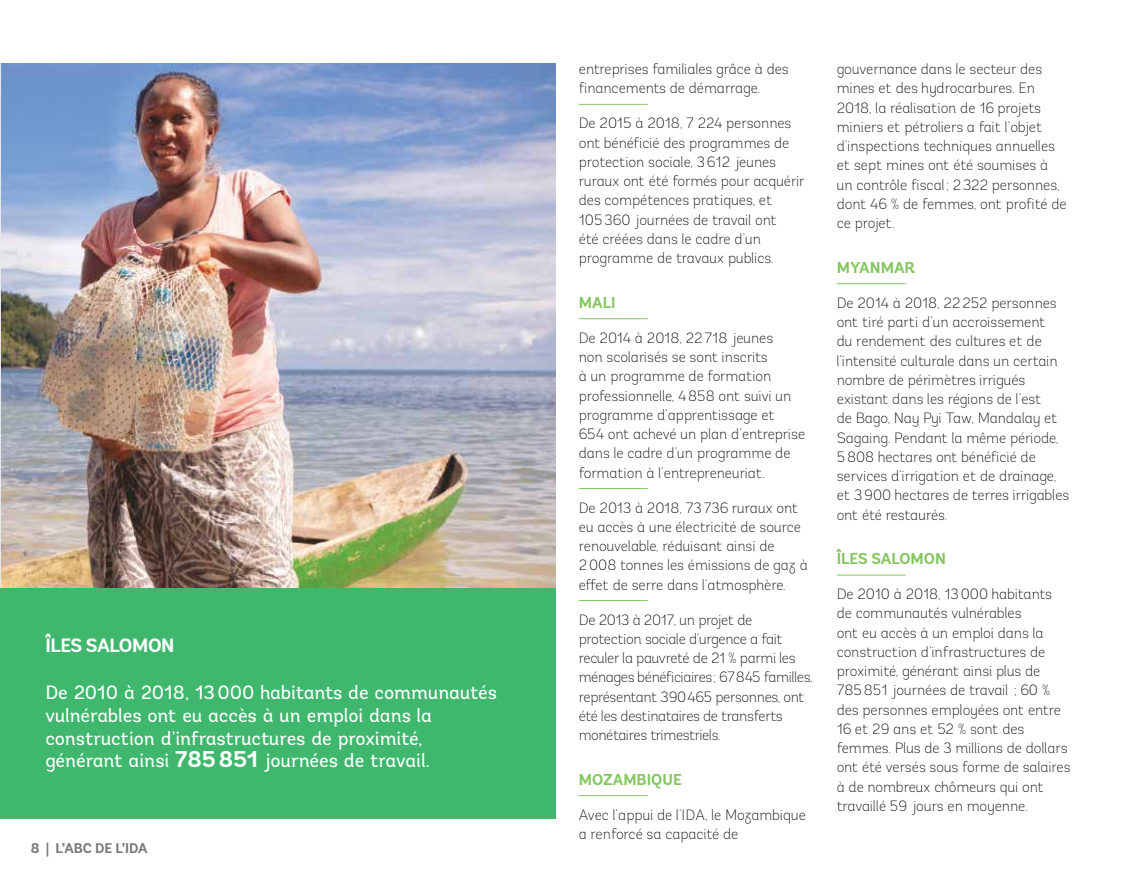
<style>
.page{position:relative;width:1134px;height:882px;background:#fff}
.page>*{position:absolute;margin:0;border:0;box-sizing:border-box;transform-origin:0 0}
.t1{font:19.25px/22.8px "Andes";letter-spacing:-.01em;color:#fff}
.t2{font:700 19.25px "Andes";letter-spacing:-.02em;color:#fff}
.t3{font:700 15.75px "Andes";color:#84c661}
.t4{font:200 14.88px/19.2px "Andes";letter-spacing:-.005em;color:#000}
.t5{font:200 14.88px/19.2px "Andes";letter-spacing:-.02em;color:#000101}
.t6{font:700 14px "Andes";color:#77787b}
.s1{font-weight:700;font-size:22.75px}
</style>
<div class="page">
<img style="left:2px;top:63px;width:553px;height:525px">
<hr style="left:579px;top:104px;width:69px;height:1px;background:#84c661">
<hr style="left:579px;top:318px;width:69px;height:1px;background:#84c661">
<hr style="left:579px;top:488px;width:69px;height:1px;background:#84c661">
<hr style="left:579px;top:600px;width:69px;height:1px;background:#84c661">
<hr style="left:579px;top:795px;width:69px;height:1px;background:#84c661">
<hr style="left:837px;top:283px;width:69px;height:1px;background:#84c661">
<hr style="left:837px;top:575px;width:69px;height:1px;background:#84c661">
<div style="left:0;top:588px;width:555px;height:231px;background:#3fb76d"></div>
<p class="t2" style="left:45px;top:633px;width:131px">ÎLES SALOMON</p>
<p class="t1" style="left:45px;top:681px;width:453px">De 2010 à 2018, 13000 habitants de communautés vulnérables ont eu accès à un emploi dans la construction d’infrastructures de proximité, générant ainsi <span class="s1">785851</span> journées de travail.</p>
<p class="t6" style="left:31px;top:840px;width:118px">8 | L’ABC DE L’IDA</p>
<p class="t4" style="left:579px;top:60px;width:211px">entreprises familiales grâce à des financements de démarrage.</p>
<p class="t4" style="left:579px;top:114px;width:227px">De 2015 à 2018, 7 224 personnes ont bénéficié des programmes de protection sociale, 3612 jeunes ruraux ont été formés pour acquérir des compétences pratiques, et<br>105360 journées de travail ont<br>été créées dans le cadre d’un programme de travaux publics.</p>
<p class="t3" style="left:579px;top:293px;width:38px">MALI</p>
<p class="t5" style="left:579px;top:328px;width:228px">De 2014 à 2018, 22718 jeunes<br>non scolarisés se sont inscrits<br>à un programme de formation professionnelle, 4858 ont suivi un programme d’apprentissage et<br>654 ont achevé un plan d’entreprise dans le cadre d’un programme de formation à l’entrepreneuriat.</p>
<p class="t5" style="left:579px;top:498px;width:231px">De 2013 à 2018, 73736 ruraux ont eu accès à une électricité de source renouvelable, réduisant ainsi de 2008 tonnes les émissions de gaz à effet de serre dans l’atmosphère.</p>
<p class="t5" style="left:579px;top:610px;width:235px">De 2013 à 2017, un projet de protection sociale d’urgence a fait reculer la pauvreté de 21 % parmi les ménages bénéficiaires; 67845 familles, représentant 390465 personnes, ont été les destinataires de transferts monétaires trimestriels.</p>
<p class="t3" style="left:579px;top:769px;width:105px">MOZAMBIQUE</p>
<p class="t4" style="left:579px;top:805px;width:229px">Avec l’appui de l’IDA, le Mozambique a renforcé sa capacité de</p>
<p class="t4" style="left:837px;top:60px;width:232px">gouvernance dans le secteur des mines et des hydrocarbures. En<br>2018, la réalisation de 16 projets miniers et pétroliers a fait l’objet d’inspections techniques annuelles et sept mines ont été soumises à un contrôle fiscal ; 2322 personnes, dont 46 % de femmes, ont profité de ce projet.</p>
<p class="t3" style="left:837px;top:258px;width:80px">MYANMAR</p>
<p class="t4" style="left:837px;top:293px;width:234px">De 2014 à 2018, 22252 personnes ont tiré parti d’un accroissement<br>du rendement des cultures et de l’intensité culturale dans un certain nombre de périmètres irrigués existant dans les régions de l’est<br>de Bago, Nay Pyi Taw, Mandalay et<br>Sagaing. Pendant la même période,<br>5808 hectares ont bénéficié de services d’irrigation et de drainage, et 3900 hectares de terres irrigables ont été restaurés.</p>
<p class="t3" style="left:837px;top:549px;width:111px">ÎLES SALOMON</p>
<p class="t4" style="left:837px;top:585px;width:235px">De 2010 à 2018, 13000 habitants de communautés vulnérables<br>ont eu accès à un emploi dans la construction d’infrastructures de proximité, générant ainsi plus de<br>785851 journées de travail ; 60 % des personnes employées ont entre<br>16 et 29 ans et 52 % sont des femmes. Plus de 3 millions de dollars ont été versés sous forme de salaires à de nombreux chômeurs qui ont travaillé 59 jours en moyenne.</p>
</div>
